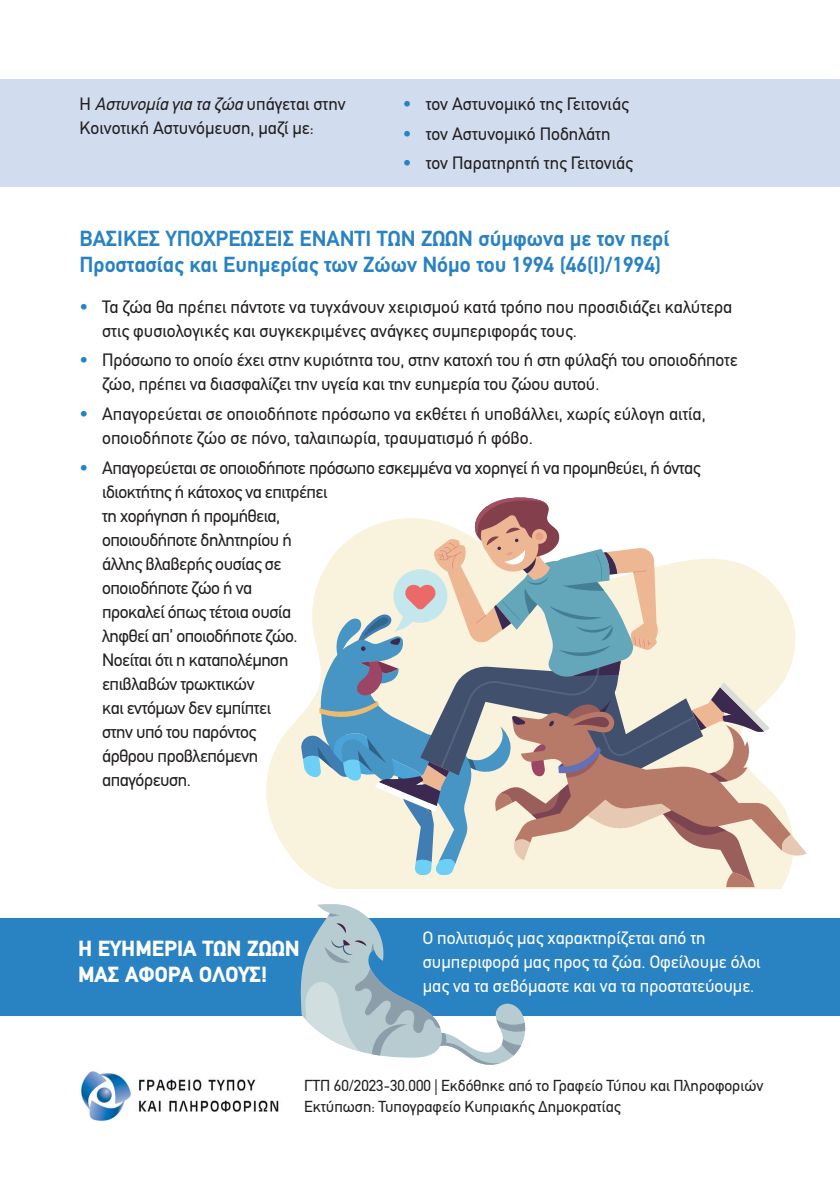
<style>
.page{position:relative;width:840px;height:1191px;background:#fff}
.page>*{position:absolute;margin:0;border:0;box-sizing:border-box;transform-origin:0 0}
.t1{font:700 22px/26px "PF Din Text";color:#2982c2}
.t2{font:900 22px/26px "PF Din Text";color:#fff}
.t3{font:18px/24px "PF Din Text";letter-spacing:-.01em;color:#231f20}
.t4{font:18px/24px "PF Din Text";color:#fff}
.t5{font:16px/21.6px "PF Din Text";color:#231f20}
.s1{font-style:italic}
.s2{color:#2982c2}
</style>
<div class="page">
<div style="left:0;top:79px;width:839px;height:108px;background:#d1ddef"></div>
<div style="left:0;top:918px;width:839px;height:97px;background:#2982c2"></div>
<svg style="left:299px;top:904px;width:227px;height:161px"></svg>
<svg style="left:266px;top:716px;width:516px;height:173px;fill:#f9f2dd"></svg>
<svg style="left:300px;top:497px;width:506px;height:390px"></svg>
<img style="left:81px;top:1071px;width:198px;height:50px">
<p class="t3" style="left:79px;top:92px;width:267px">Η <span class="s1">Αστυνομία για τα ζώα</span> υπάγεται στην<br>Κοινοτική Αστυνόμευση, μαζί με:</p>
<p class="t3" style="left:403px;top:92px;width:227px"><span class="s2">•</span> τον Αστυνομικό της Γειτονιάς</p>
<p class="t3" style="left:403px;top:121px;width:209px"><span class="s2">•</span> τον Αστυνομικό Ποδηλάτη</p>
<p class="t3" style="left:403px;top:151px;width:231px"><span class="s2">•</span> τον Παρατηρητή της Γειτονιάς</p>
<p class="t1" style="left:79px;top:225px;width:591px">ΒΑΣΙΚΕΣ ΥΠΟΧΡΕΩΣΕΙΣ ΕΝΑΝΤΙ ΤΩΝ ΖΩΩΝ σύμφωνα με τον περί<br>Προστασίας και Ευημερίας των Ζώων Νόμο του 1994 (46(I)/1994)</p>
<p class="t3" style="left:102px;top:294px;width:631px;text-indent:-23px"><span class="s2">•</span> Τα ζώα θα πρέπει πάντοτε να τυγχάνουν χειρισμού κατά τρόπο που προσιδιάζει καλύτερα στις φυσιολογικές και συγκεκριμένες ανάγκες συμπεριφοράς τους.</p>
<p class="t3" style="left:102px;top:348px;width:636px;text-indent:-23px"><span class="s2">•</span> Πρόσωπο το οποίο έχει στην κυριότητα του, στην κατοχή του ή στη φύλαξή του οποιοδήποτε ζώο, πρέπει να διασφαλίζει την υγεία και την ευημερία του ζώου αυτού.</p>
<p class="t3" style="left:102px;top:402px;width:604px;text-indent:-23px"><span class="s2">•</span> Απαγορεύεται σε οποιοδήποτε πρόσωπο να εκθέτει ή υποβάλλει, χωρίς εύλογη αιτία, οποιοδήποτε ζώο σε πόνο, ταλαιπωρία, τραυματισμό ή φόβο.</p>
<p class="t3" style="left:102px;top:455px;width:599px;text-indent:-23px"><span class="s2">•</span> Απαγορεύεται σε οποιοδήποτε πρόσωπο εσκεμμένα να χορηγεί ή να προμηθεύει, ή όντας ιδιοκτήτης ή κάτοχος να επιτρέπει<br>τη χορήγηση ή προμήθεια,<br>οποιουδήποτε δηλητηρίου ή<br>άλλης βλαβερής ουσίας σε<br>οποιοδήποτε ζώο ή να<br>προκαλεί όπως τέτοια ουσία<br>ληφθεί απ’ οποιοδήποτε ζώο.<br>Νοείται ότι η καταπολέμηση<br>επιβλαβών τρωκτικών<br>και εντόμων δεν εμπίπτει<br>στην υπό του παρόντος<br>άρθρου προβλεπόμενη<br>απαγόρευση.</p>
<p class="t2" style="left:78px;top:934px;width:223px">Η ΕΥΗΜΕΡΙΑ ΤΩΝ ΖΩΩΝ<br>ΜΑΣ ΑΦΟΡΑ ΟΛΟΥΣ!</p>
<p class="t4" style="left:422px;top:926px;width:339px">Ο πολιτισμός μας χαρακτηρίζεται από τη συμπεριφορά μας προς τα ζώα. Οφείλουμε όλοι μας να τα σεβόμαστε και να τα προστατεύουμε.</p>
<p class="t5" style="left:304px;top:1074px;width:460px">ΓΤΠ 60/2023-30.000 | Εκδόθηκε από το Γραφείο Τύπου και Πληροφοριών<br>Εκτύπωση: Τυπογραφείο Κυπριακής Δημοκρατίας</p>
</div>
